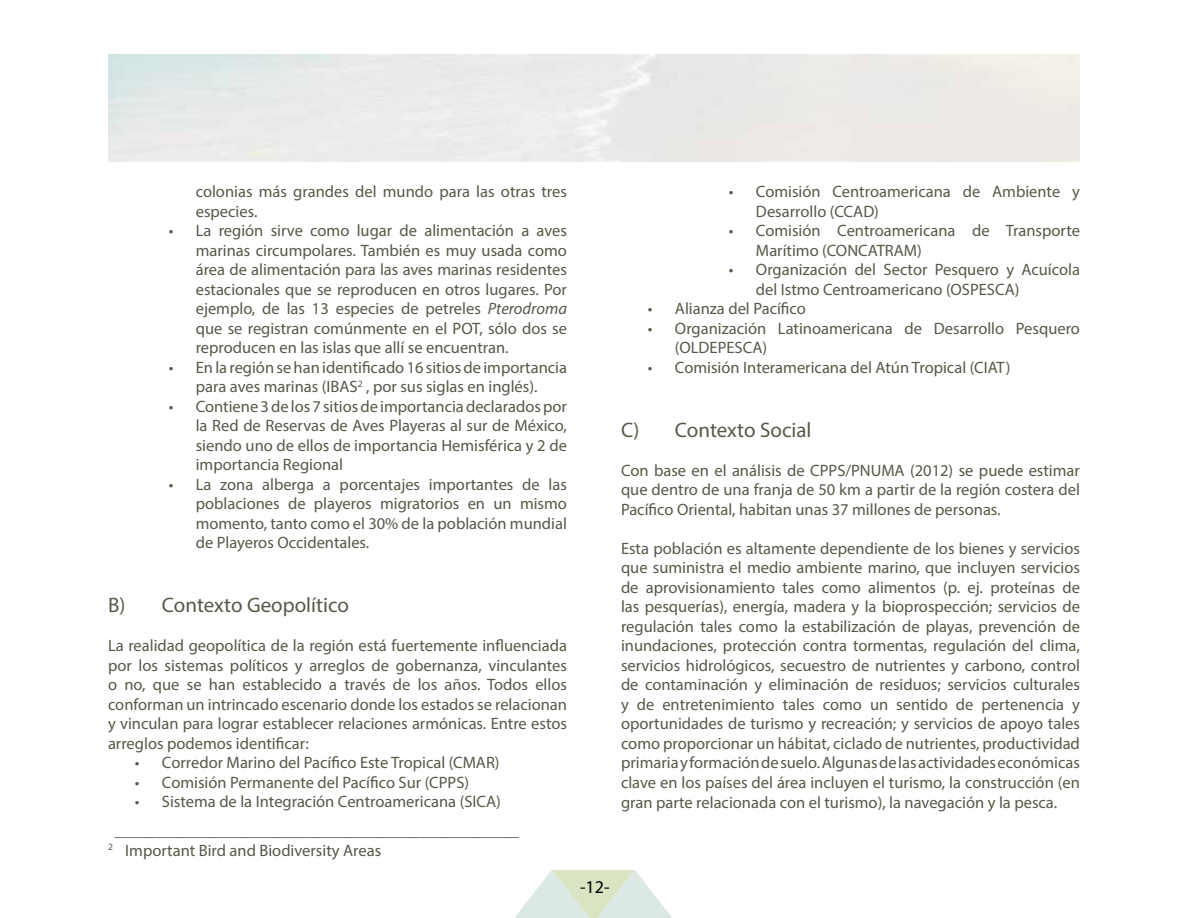
<style>
.page{position:relative;width:1188px;height:918px;background:#fff}
.page>*{position:absolute;margin:0;border:0;box-sizing:border-box;transform-origin:0 0}
.t1{font:21px "Myriad Pro";color:#585748}
.t2{font:18px "Myriad Pro";color:#000}
.t3{font:16.5px/19.5px "Myriad Pro";color:#585748}
.s1{font-style:italic}
</style>
<div class="page">
<svg style="left:514px;top:870px;width:158px;height:48px"></svg>
<p class="t3" style="left:196px;top:182px;width:373px">colonias más grandes del mundo para las otras tres especies.</p>
<p class="t3" style="left:196px;top:221px;width:373px;text-align:justify;text-indent:-27px">• La región sirve como lugar de alimentación a aves marinas circumpolares. También es muy usada como área de alimentación para las aves marinas residentes estacionales que se reproducen en otros lugares. Por ejemplo, de las 13 especies de petreles <span class="s1">Pterodroma </span>que se registran comúnmente en el POT, sólo dos se reproducen en las islas que allí se encuentran.</p>
<p class="t3" style="left:169px;top:357px;width:400px;text-align:center">• En la región se han identificado 16 sitios de importancia para aves marinas (IBAS<sup>2</sup> , por sus siglas en inglés).</p>
<p class="t3" style="left:196px;top:396px;width:373px;text-align:justify;text-indent:-27px">• Contiene 3 de los 7 sitios de importancia declarados por la Red de Reservas de Aves Playeras al sur de México, siendo uno de ellos de importancia Hemisférica y 2 de importancia Regional</p>
<p class="t3" style="left:196px;top:474px;width:373px;text-align:justify;text-indent:-27px">• La zona alberga a porcentajes importantes de las poblaciones de playeros migratorios en un mismo momento, tanto como el 30% de la población mundial de Playeros Occidentales.</p>
<p class="t1" style="left:108px;top:592px;width:242px">B) Contexto Geopolítico</p>
<p class="t3" style="left:108px;top:636px;width:461px;text-align:justify">La realidad geopolítica de la región está fuertemente influenciada por los sistemas políticos y arreglos de gobernanza, vinculantes o no, que se han establecido a través de los años. Todos ellos conforman un intrincado escenario donde los estados se relacionan y vinculan para lograr establecer relaciones armónicas. Entre estos arreglos podemos identificar:</p>
<p class="t3" style="left:135px;top:753px;width:366px">• Corredor Marino del Pacífico Este Tropical (CMAR)</p>
<p class="t3" style="left:135px;top:772px;width:336px">• Comisión Permanente del Pacífico Sur (CPPS)</p>
<p class="t3" style="left:135px;top:792px;width:367px">• Sistema de la Integración Centroamericana (SICA)</p>
<p class="t3" style="left:108px;top:820px;width:413px;text-indent:7px">_________________________________________________<br><sup>2</sup> Important Bird and Biodiversity Areas</p>
<p class="t3" style="left:756px;top:182px;width:325px;text-indent:-27px">• Comisión Centroamericana de Ambiente y<br>Desarrollo (CCAD)</p>
<p class="t3" style="left:756px;top:221px;width:326px;text-indent:-27px">• Comisión Centroamericana de Transporte<br>Marítimo (CONCATRAM)</p>
<p class="t3" style="left:756px;top:260px;width:325px;text-indent:-27px">• Organización del Sector Pesquero y Acuícola del Istmo Centroamericano (OSPESCA)</p>
<p class="t3" style="left:648px;top:299px;width:159px">• Alianza del Pacífico</p>
<p class="t3" style="left:675px;top:318px;width:407px;text-indent:-27px">• Organización Latinoamericana de Desarrollo Pesquero (OLDEPESCA)</p>
<p class="t3" style="left:648px;top:357px;width:364px">• Comisión Interamericana del Atún Tropical (CIAT)</p>
<p class="t1" style="left:621px;top:417px;width:192px">C) Contexto Social</p>
<p class="t3" style="left:621px;top:460px;width:460px;text-align:justify">Con base en el análisis de CPPS/PNUMA (2012) se puede estimar que dentro de una franja de 50 km a partir de la región costera del Pacífico Oriental, habitan unas 37 millones de personas.</p>
<p class="t3" style="left:621px;top:538px;width:461px;text-align:justify">Esta población es altamente dependiente de los bienes y servicios que suministra el medio ambiente marino, que incluyen servicios de aprovisionamiento tales como alimentos (p. ej. proteínas de las pesquerías), energía, madera y la bioprospección; servicios de regulación tales como la estabilización de playas, prevención de inundaciones, protección contra tormentas, regulación del clima, servicios hidrológicos, secuestro de nutrientes y carbono, control de contaminación y eliminación de residuos; servicios culturales y de entretenimiento tales como un sentido de pertenencia y oportunidades de turismo y recreación; y servicios de apoyo tales como proporcionar un hábitat, ciclado de nutrientes, productividad primaria y formación de suelo. Algunas de las actividades económicas clave en los países del área incluyen el turismo, la construcción (en gran parte relacionada con el turismo), la navegación y la pesca.</p>
<p class="t2" style="left:580px;top:875px;width:31px">-12-</p>
</div>
